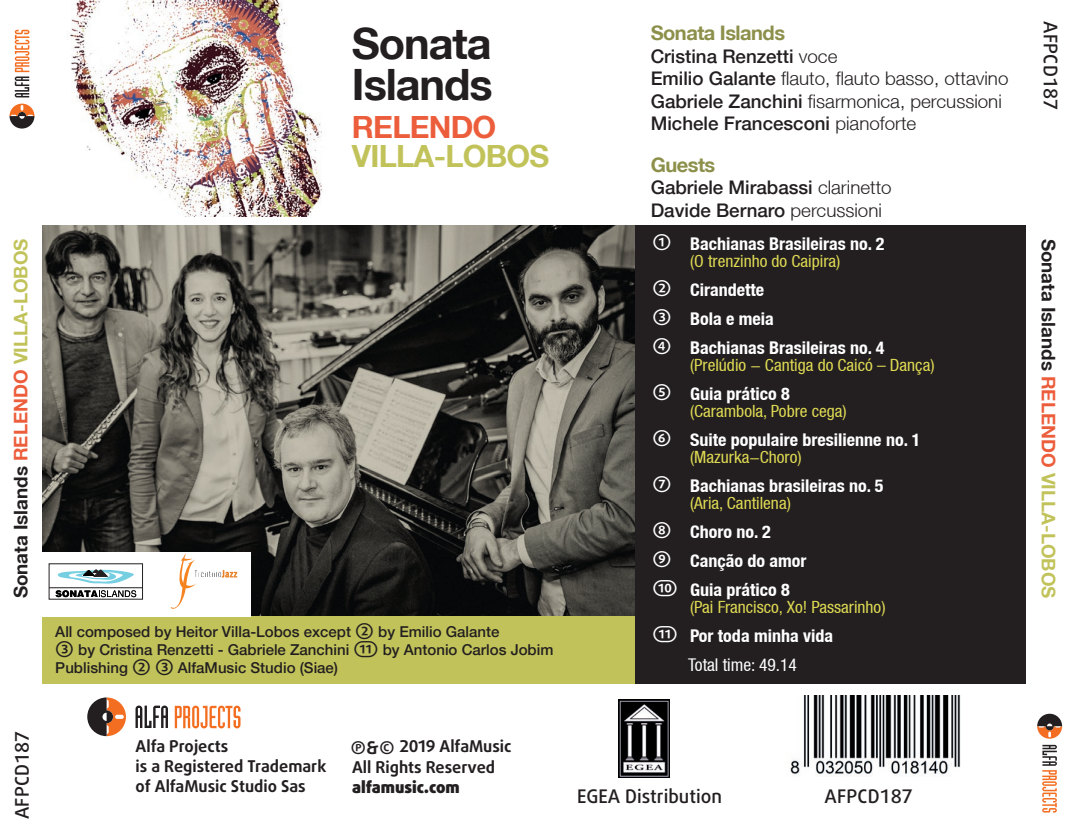
<style>
.page{position:relative;width:1071px;height:837px;background:#fff}
.page>*{position:absolute;margin:0;border:0;box-sizing:border-box;transform-origin:0 0}
.t1{font:700 43.25px/41.2px "Helvetica Neue LT";letter-spacing:-.025em;color:#231f20}
.t2{font:700 30.5px "Helvetica Neue LT";letter-spacing:-.025em;color:#c1c35a}
.t3{font:700 30.5px "Helvetica Neue LT";letter-spacing:-.025em;color:#ec5d3b}
.t4{font:700 20px "Helvetica Neue LT";letter-spacing:-.025em;color:#8c904a}
.t5{font:300 18.75px/22.5px "Helvetica Neue LT";color:#231f20}
.t6{font:700 18.75px "Helvetica Neue LT";color:#231f20}
.t7{font:500 18.75px/22.5px "Helvetica Neue LT";color:#231f20}
.t8{font:500 18.75px "Daxline Pro";color:#231f20}
.t9{font:700 condensed 17.5px/29px "Helvetica Neue LT";color:#fff}
.t10{font:700 17.5px "Daxline Pro";color:#231f20}
.t11{font:condensed 16.75px "Helvetica Neue LT";color:#dfda53}
.t12{font:700 16.25px/19.5px "Daxline Pro";color:#231f20}
.t13{font:900 16.25px "Daxline Pro";color:#231f20}
.t14{font:500 15px/18px "Helvetica Neue LT";color:#231f20}
.s1{color:#ec5d3b}
.s2{color:#c1c35a}
.s3{font-family:"Daxline Pro";font-weight:700;font-size:20px}
.s4{font-weight:500}
.s5{font-weight:300}
.s6{font-family:"Daxline Pro";font-stretch:normal;font-size:20px}
.s7{font-weight:400}
</style>
<div class="page">
<div style="left:634px;top:225px;width:391px;height:458px;background:#231f20"></div>
<img style="left:43px;top:225px;width:591px;height:391px">
<img style="left:70px;top:0;width:252px;height:216px">
<img style="left:618px;top:699px;width:51px;height:78px">
<svg style="left:135px;top:705px;width:33px;height:22px"></svg>
<svg style="left:87px;top:697px;width:39px;height:38px"></svg>
<svg style="left:175px;top:705px;width:16px;height:23px"></svg>
<svg style="left:192px;top:705px;width:7px;height:23px"></svg>
<svg style="left:200px;top:705px;width:40px;height:23px"></svg>
<svg style="left:10px;top:104px;width:24px;height:24px"></svg>
<svg style="left:15px;top:30px;width:14px;height:67px"></svg>
<svg style="left:1037px;top:713px;width:24px;height:25px"></svg>
<svg style="left:1042px;top:744px;width:14px;height:68px"></svg>
<img style="left:790px;top:695px;width:171px;height:81px">
<div style="left:43px;top:616px;width:591px;height:67px;background:#c1c35a"></div>
<div style="left:43px;top:551px;width:208px;height:65px;background:#fff"></div>
<svg style="left:170px;top:553px;width:67px;height:56px"></svg>
<svg style="left:56px;top:590px;width:80px;height:7px"></svg>
<svg style="left:57px;top:569px;width:77px;height:15px"></svg>
<hr style="left:49px;top:587px;width:93px;height:1px;background:#231f20">
<p class="t6" style="left:9px;top:598px;width:361px;rotate:-90deg">Sonata Islands <span class="s1">RELENDO</span> <span class="s2">VILLA-LOBOS</span></p>
<p class="t8" style="left:10px;top:818px;width:90px;rotate:-90deg">AFPCD187</p>
<h1 class="t1" style="left:352px;top:21px;width:142px">Sonata<br>Islands</h1>
<h2 class="t3" style="left:352px;top:108px;width:146px">RELENDO</h2>
<h2 class="t2" style="left:352px;top:137px;width:199px">VILLA-LOBOS</h2>
<p class="t14" style="left:55px;top:622px;width:499px">All composed by Heitor Villa-Lobos except <span class="s3">②</span> by Emilio Galante<br><span class="s3">③</span> by Cristina Renzetti - Gabriele Zanchini <span class="s3">⑪</span> by Antonio Carlos Jobim<br>Publishing <span class="s3">② ③</span> AlfaMusic Studio (Siae)</p>
<p class="t12" style="left:136px;top:736px;width:192px">Alfa Projects<br>is a Registered Trademark of AlfaMusic Studio Sas</p>
<p class="t12" style="left:352px;top:736px;width:161px;line-height:21px;text-indent:47px">2019 AlfaMusic<br>All Rights Reserved</p>
<p class="t13" style="left:352px;top:776px;width:109px">alfamusic.com</p>
<p class="t10" style="left:351px;top:736px;width:45px">℗&amp;©</p>
<p class="t4" style="left:650px;top:21px;width:136px">Sonata Islands</p>
<p class="t5" style="left:650px;top:44px;width:359px"><span class="s4">Cristina Renzetti</span> voce<br><span class="s4">Emilio Galante</span> flauto, flauto basso, ottavino <span class="s4">Gabriele Zanchini</span> fisarmonica, percussioni <span class="s4">Michele Francesconi</span> pianoforte</p>
<p class="t4" style="left:650px;top:152px;width:66px">Guests</p>
<p class="t7" style="left:650px;top:176px;width:242px">Gabriele Mirabassi <span class="s5">clarinetto<br></span>Davide Bernaro <span class="s5">percussioni</span></p>
<p class="t9" style="left:652px;top:228px;width:233px"><span class="s6">①</span> Bachianas Brasileiras no. 2</p>
<p class="t11" style="left:689px;top:251px;width:152px">(O trenzinho do Caipira)</p>
<p class="t9" style="left:652px;top:274px;width:233px"><span class="s6">②</span> Cirandette<br><span class="s6">③</span> Bola e meia<br><span class="s6">④</span> Bachianas Brasileiras no. 4</p>
<p class="t11" style="left:689px;top:355px;width:246px">(Prelúdio - Cantiga do Caicó – Dança)</p>
<p class="t9" style="left:652px;top:378px;width:139px"><span class="s6">⑤</span> Guia prático 8</p>
<p class="t11" style="left:689px;top:401px;width:158px">(Carambola, Pobre cega)</p>
<p class="t9" style="left:652px;top:424px;width:269px"><span class="s6">⑥</span> Suite populaire bresilienne no. 1</p>
<p class="t11" style="left:689px;top:447px;width:113px">(Mazurka-Choro)</p>
<p class="t9" style="left:652px;top:470px;width:232px"><span class="s6">⑦</span> Bachianas brasileiras no. 5</p>
<p class="t11" style="left:689px;top:492px;width:102px">(Aria, Cantilena)</p>
<p class="t9" style="left:652px;top:516px;width:155px"><span class="s6">⑧</span> Choro no. 2<br><span class="s6">⑨</span> Canção do amor <span class="s6">⑩</span> Guia prático 8</p>
<p class="t11" style="left:689px;top:596px;width:197px">(Pai Francisco, Xo! Passarinho)</p>
<p class="t9" style="left:652px;top:620px;width:182px;text-align:center"><span class="s6">⑪</span> Por toda minha vida<br><span class="s7">Total time: 49.14</span></p>
<p class="t8" style="left:577px;top:783px;width:146px">EGEA Distribution</p>
<p class="t8" style="left:824px;top:783px;width:90px">AFPCD187</p>
<p class="t8" style="left:1062px;top:21px;width:90px;rotate:90deg">AFPCD187</p>
<p class="t6" style="left:1059px;top:238px;width:361px;rotate:90deg">Sonata Islands <span class="s1">RELENDO</span> <span class="s2">VILLA-LOBOS</span></p>
</div>
